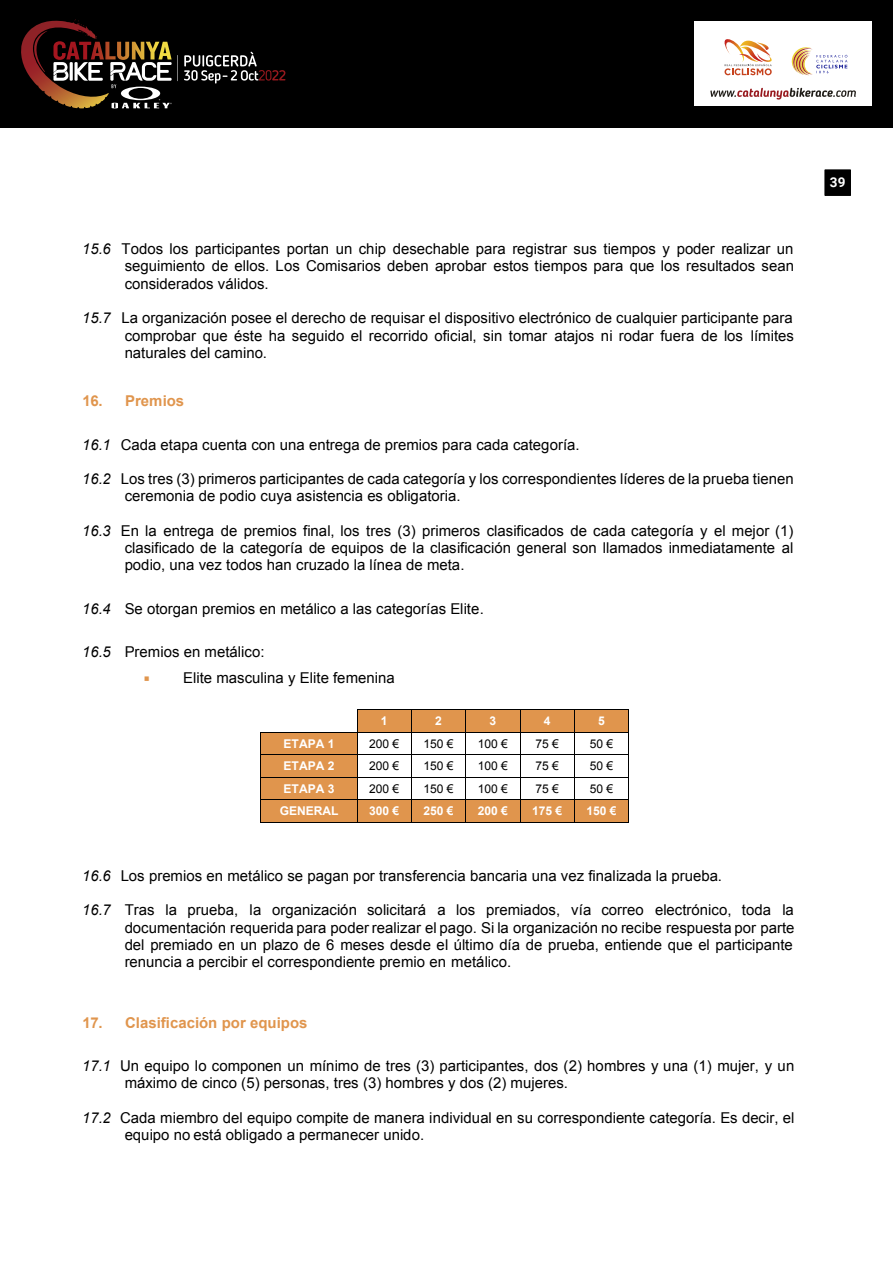
<style>
.page{position:relative;width:893px;height:1263px;background:#fff}
.page>*{position:absolute;margin:0;border:0;box-sizing:border-box;transform-origin:0 0}
.t1{font:15px/17.2px "Arial";color:#000;text-align:justify}
.t2{font:700 15px "Arial";color:#e0954d}
.t3{font:700 13.5px "Roboto";color:#fff}
.t4{font:12px "Arial";letter-spacing:-.005em;color:#000}
.t5{font:700 12px "Arial";letter-spacing:-.005em;color:#fff}
.s1{font-style:italic}
.s2{font-family:"Lucida Grande";color:#e0954d}
</style>
<div class="page">
<div style="left:0;top:0;width:893px;height:128px;background:#000"></div>
<div style="left:694px;top:21px;width:178px;height:85px;background:#fff"></div>
<svg style="left:724px;top:39px;width:48px;height:36px"></svg>
<svg style="left:710px;top:88px;width:146px;height:12px"></svg>
<svg style="left:791px;top:47px;width:56px;height:28px"></svg>
<svg style="left:184px;top:52px;width:101px;height:32px"></svg>
<svg style="left:28px;top:19px;width:150px;height:89px"></svg>
<div style="left:825px;top:170px;width:26px;height:26px;background:#000;border:1px solid #000"></div>
<div style="left:357px;top:710px;width:54px;height:22px;background:#e0954d"></div>
<div style="left:411px;top:710px;width:54px;height:22px;background:#e0954d"></div>
<div style="left:466px;top:710px;width:54px;height:22px;background:#e0954d"></div>
<div style="left:520px;top:710px;width:54px;height:22px;background:#e0954d"></div>
<div style="left:574px;top:710px;width:54px;height:22px;background:#e0954d"></div>
<hr style="left:358px;top:709px;width:53px;height:1px;background:#000">
<hr style="left:412px;top:709px;width:53px;height:1px;background:#000">
<hr style="left:466px;top:709px;width:54px;height:1px;background:#000">
<hr style="left:521px;top:709px;width:53px;height:1px;background:#000">
<hr style="left:575px;top:709px;width:53px;height:1px;background:#000">
<div style="left:261px;top:732px;width:96px;height:22px;background:#e0954d"></div>
<hr style="left:262px;top:732px;width:95px;height:1px;background:#000">
<hr style="left:358px;top:732px;width:53px;height:1px;background:#000">
<hr style="left:412px;top:732px;width:53px;height:1px;background:#000">
<hr style="left:466px;top:732px;width:54px;height:1px;background:#000">
<hr style="left:521px;top:732px;width:53px;height:1px;background:#000">
<hr style="left:575px;top:732px;width:53px;height:1px;background:#000">
<div style="left:261px;top:755px;width:96px;height:22px;background:#e0954d"></div>
<hr style="left:261px;top:754px;width:96px;height:1px;background:#000">
<hr style="left:358px;top:754px;width:53px;height:1px;background:#000">
<hr style="left:412px;top:754px;width:53px;height:1px;background:#000">
<hr style="left:466px;top:754px;width:54px;height:1px;background:#000">
<hr style="left:521px;top:754px;width:53px;height:1px;background:#000">
<hr style="left:575px;top:754px;width:53px;height:1px;background:#000">
<div style="left:261px;top:777px;width:96px;height:22px;background:#e0954d"></div>
<hr style="left:261px;top:777px;width:96px;height:1px;background:#000">
<hr style="left:358px;top:777px;width:53px;height:1px;background:#000">
<hr style="left:412px;top:777px;width:53px;height:1px;background:#000">
<hr style="left:466px;top:777px;width:54px;height:1px;background:#000">
<hr style="left:521px;top:777px;width:53px;height:1px;background:#000">
<hr style="left:575px;top:777px;width:53px;height:1px;background:#000">
<div style="left:261px;top:800px;width:96px;height:22px;background:#e0954d"></div>
<div style="left:357px;top:800px;width:54px;height:22px;background:#e0954d"></div>
<div style="left:411px;top:800px;width:54px;height:22px;background:#e0954d"></div>
<div style="left:466px;top:800px;width:54px;height:22px;background:#e0954d"></div>
<div style="left:520px;top:800px;width:54px;height:22px;background:#e0954d"></div>
<div style="left:574px;top:800px;width:54px;height:22px;background:#e0954d"></div>
<hr style="left:261px;top:799px;width:96px;height:1px;background:#000">
<hr style="left:358px;top:799px;width:53px;height:1px;background:#000">
<hr style="left:412px;top:799px;width:53px;height:1px;background:#000">
<hr style="left:466px;top:799px;width:54px;height:1px;background:#000">
<hr style="left:521px;top:799px;width:53px;height:1px;background:#000">
<hr style="left:575px;top:799px;width:53px;height:1px;background:#000">
<hr style="left:261px;top:822px;width:96px;height:1px;background:#000">
<svg style="left:357px;top:709px;width:1px;height:114px"></svg>
<hr style="left:358px;top:822px;width:53px;height:1px;background:#000">
<svg style="left:411px;top:709px;width:1px;height:114px"></svg>
<hr style="left:412px;top:822px;width:53px;height:1px;background:#000">
<svg style="left:465px;top:709px;width:1px;height:114px"></svg>
<hr style="left:466px;top:822px;width:54px;height:1px;background:#000">
<svg style="left:520px;top:709px;width:1px;height:114px"></svg>
<hr style="left:521px;top:822px;width:53px;height:1px;background:#000">
<svg style="left:574px;top:709px;width:1px;height:114px"></svg>
<hr style="left:575px;top:822px;width:53px;height:1px;background:#000">
<svg style="left:628px;top:709px;width:1px;height:114px"></svg>
<p class="t1" style="left:125px;top:242px;width:671px;text-indent:-43px"><span class="s1">15.6</span> Todos los participantes portan un chip desechable para registrar sus tiempos y poder realizar un seguimiento de ellos. Los Comisarios deben aprobar estos tiempos para que los resultados sean considerados válidos.</p>
<p class="t1" style="left:125px;top:311px;width:671px;text-indent:-43px"><span class="s1">15.7</span> La organización posee el derecho de requisar el dispositivo electrónico de cualquier participante para comprobar que éste ha seguido el recorrido oficial, sin tomar atajos ni rodar fuera de los límites naturales del camino.</p>
<p class="t2" style="left:83px;top:395px;width:103px">16. Premios</p>
<p class="t1" style="left:82px;top:437px;width:499px"><span class="s1">16.1</span> Cada etapa cuenta con una entrega de premios para cada categoría.</p>
<p class="t1" style="left:125px;top:472px;width:670px;text-indent:-43px"><span class="s1">16.2</span> Los tres (3) primeros participantes de cada categoría y los correspondientes líderes de la prueba tienen ceremonia de podio cuya asistencia es obligatoria.</p>
<p class="t1" style="left:125px;top:523px;width:670px;text-indent:-43px"><span class="s1">16.3</span> En la entrega de premios final, los tres (3) primeros clasificados de cada categoría y el mejor (1) clasificado de la categoría de equipos de la clasificación general son llamados inmediatamente al podio, una vez todos han cruzado la línea de meta.</p>
<p class="t1" style="left:82px;top:601px;width:403px"><span class="s1">16.4</span> Se otorgan premios en metálico a las categorías Elite.</p>
<p class="t1" style="left:82px;top:644px;width:184px"><span class="s1">16.5</span> Premios en metálico:</p>
<p class="t1" style="left:143px;top:670px;width:253px"><span class="s2">▪</span> Elite masculina y Elite femenina</p>
<p class="t5" style="left:381px;top:717px;width:8px">1</p>
<p class="t5" style="left:435px;top:717px;width:8px">2</p>
<p class="t5" style="left:490px;top:717px;width:8px">3</p>
<p class="t5" style="left:544px;top:717px;width:8px">4</p>
<p class="t5" style="left:598px;top:717px;width:8px">5</p>
<p class="t5" style="left:284px;top:739px;width:52px">ETAPA 1</p>
<p class="t4" style="left:369px;top:739px;width:32px">200 €</p>
<p class="t4" style="left:423px;top:739px;width:32px">150 €</p>
<p class="t4" style="left:478px;top:739px;width:32px">100 €</p>
<p class="t4" style="left:535px;top:739px;width:25px">75 €</p>
<p class="t4" style="left:590px;top:739px;width:25px">50 €</p>
<p class="t5" style="left:284px;top:762px;width:52px">ETAPA 2</p>
<p class="t4" style="left:369px;top:762px;width:32px">200 €</p>
<p class="t4" style="left:423px;top:762px;width:32px">150 €</p>
<p class="t4" style="left:478px;top:762px;width:32px">100 €</p>
<p class="t4" style="left:535px;top:762px;width:25px">75 €</p>
<p class="t4" style="left:590px;top:762px;width:25px">50 €</p>
<p class="t5" style="left:284px;top:784px;width:52px">ETAPA 3</p>
<p class="t4" style="left:369px;top:784px;width:32px">200 €</p>
<p class="t4" style="left:423px;top:784px;width:32px">150 €</p>
<p class="t4" style="left:478px;top:784px;width:32px">100 €</p>
<p class="t4" style="left:535px;top:784px;width:25px">75 €</p>
<p class="t4" style="left:590px;top:784px;width:25px">50 €</p>
<p class="t5" style="left:280px;top:806px;width:60px">GENERAL</p>
<p class="t5" style="left:369px;top:806px;width:32px">300 €</p>
<p class="t5" style="left:423px;top:806px;width:32px">250 €</p>
<p class="t5" style="left:478px;top:806px;width:32px">200 €</p>
<p class="t5" style="left:532px;top:806px;width:32px">175 €</p>
<p class="t5" style="left:586px;top:806px;width:32px">150 €</p>
<p class="t1" style="left:82px;top:868px;width:641px"><span class="s1">16.6</span> Los premios en metálico se pagan por transferencia bancaria una vez finalizada la prueba.</p>
<p class="t1" style="left:125px;top:903px;width:671px;text-indent:-43px"><span class="s1">16.7</span> Tras la prueba, la organización solicitará a los premiados, vía correo electrónico, toda la documentación requerida para poder realizar el pago. Si la organización no recibe respuesta por parte del premiado en un plazo de 6 meses desde el último día de prueba, entiende que el participante renuncia a percibir el correspondiente premio en metálico.</p>
<p class="t2" style="left:83px;top:1017px;width:227px">17. Clasificación por equipos</p>
<p class="t1" style="left:125px;top:1058px;width:671px;text-indent:-43px"><span class="s1">17.1</span> Un equipo lo componen un mínimo de tres (3) participantes, dos (2) hombres y una (1) mujer, y un máximo de cinco (5) personas, tres (3) hombres y dos (2) mujeres.</p>
<p class="t1" style="left:125px;top:1110px;width:671px;text-indent:-43px"><span class="s1">17.2</span> Cada miembro del equipo compite de manera individual en su correspondiente categoría. Es decir, el equipo no está obligado a permanecer unido.</p>
<p class="t3" style="left:830px;top:177px;width:17px">39</p>
</div>
